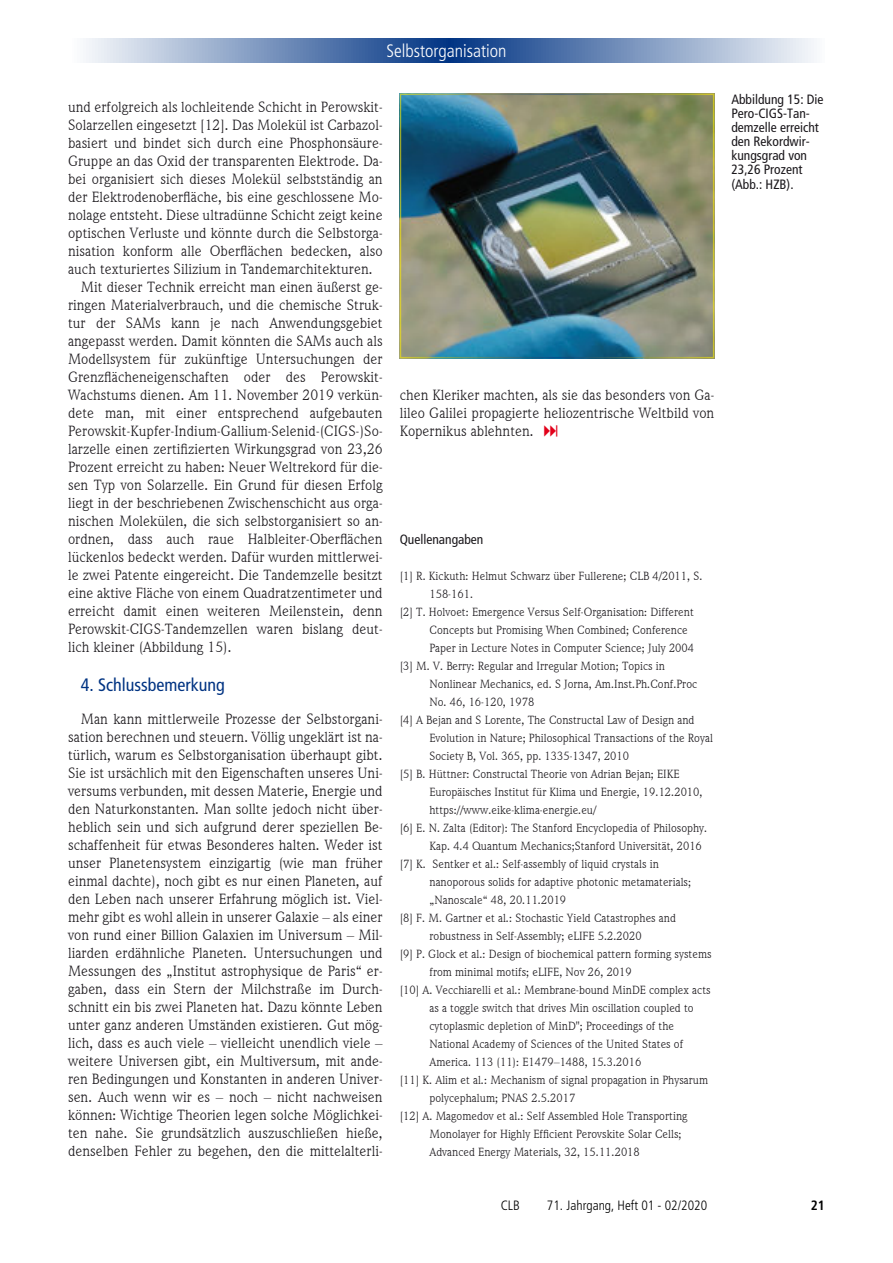
<style>
.page{position:relative;width:893px;height:1263px;background:#fff}
.page>*{position:absolute;margin:0;border:0;box-sizing:border-box;transform-origin:0 0}
.t1{font:300 condensed 18px "Frutiger";color:#fff}
.t2{font:condensed 18px "Frutiger";color:#003382}
.t3{font:15px/18px "Weidemann IT Cby BT";color:#1a171b;text-align:justify}
.t4{font:condensed 13.5px/14.1px "Frutiger";color:#1a171b}
.t5{font:300 condensed 13.5px "Frutiger";color:#000}
.t6{font:700 condensed 13.5px "Frutiger";color:#000}
.t7{font:12px "Weidemann IT Cby BT";color:#1a171b}
</style>
<div class="page">
<svg style="left:86px;top:39px;width:728px;height:24px;background:#7a94be"></svg>
<img style="left:400px;top:94px;width:314px;height:264px">
<p class="t1" style="left:386px;top:43px;width:122px">Selbstorganisation</p>
<p class="t3" style="left:68px;top:97px;width:316px">und erfolgreich als lochleitende Schicht in Perowskit-</p>
<p class="t3" style="left:68px;top:115px;width:316px">Solarzellen eingesetzt [12]. Das Molekül ist Carbazol-</p>
<p class="t3" style="left:68px;top:133px;width:316px">basiert und bindet sich durch eine Phosphonsäure-</p>
<p class="t3" style="left:68px;top:151px;width:316px">Gruppe an das Oxid der transparenten Elektrode. Da-</p>
<p class="t3" style="left:68px;top:169px;width:316px">bei organisiert sich dieses Molekül selbstständig an</p>
<p class="t3" style="left:68px;top:187px;width:316px">der Elektrodenoberfläche, bis eine geschlossene Mo-</p>
<p class="t3" style="left:68px;top:205px;width:316px">nolage entsteht. Diese ultradünne Schicht zeigt keine</p>
<p class="t3" style="left:68px;top:223px;width:316px">optischen Verluste und könnte durch die Selbstorga-</p>
<p class="t3" style="left:68px;top:241px;width:316px">nisation konform alle Oberflächen bedecken, also</p>
<p class="t3" style="left:68px;top:259px;width:306px">auch texturiertes Silizium in Tandemarchitekturen.</p>
<p class="t3" style="left:81px;top:277px;width:303px">Mit dieser Technik erreicht man einen äußerst ge-</p>
<p class="t3" style="left:68px;top:295px;width:316px">ringen Materialverbrauch, und die chemische Struk-</p>
<p class="t3" style="left:68px;top:313px;width:316px">tur der SAMs kann je nach Anwendungsgebiet</p>
<p class="t3" style="left:68px;top:331px;width:316px">angepasst werden. Damit könnten die SAMs auch als</p>
<p class="t3" style="left:68px;top:349px;width:316px">Modellsystem für zukünftige Untersuchungen der</p>
<p class="t3" style="left:68px;top:367px;width:316px">Grenzflächeneigenschaften oder des Perowskit-</p>
<p class="t3" style="left:68px;top:385px;width:316px">Wachstums dienen. Am 11. November 2019 verkün-</p>
<p class="t3" style="left:68px;top:403px;width:316px">dete man, mit einer entsprechend aufgebauten</p>
<p class="t3" style="left:68px;top:421px;width:316px">Perowskit-Kupfer-Indium-Gallium-Selenid-(CIGS-)So-</p>
<p class="t3" style="left:68px;top:439px;width:316px">larzelle einen zertifizierten Wirkungsgrad von 23,26</p>
<p class="t3" style="left:68px;top:457px;width:316px">Prozent erreicht zu haben: Neuer Weltrekord für die-</p>
<p class="t3" style="left:68px;top:475px;width:316px">sen Typ von Solarzelle. Ein Grund für diesen Erfolg</p>
<p class="t3" style="left:68px;top:493px;width:316px">liegt in der beschriebenen Zwischenschicht aus orga-</p>
<p class="t3" style="left:68px;top:511px;width:316px">nischen Molekülen, die sich selbstorganisiert so an-</p>
<p class="t3" style="left:68px;top:529px;width:316px">ordnen, dass auch raue Halbleiter-Oberflächen</p>
<p class="t3" style="left:68px;top:547px;width:316px">lückenlos bedeckt werden. Dafür wurden mittlerwei-</p>
<p class="t3" style="left:68px;top:565px;width:316px">le zwei Patente eingereicht. Die Tandemzelle besitzt</p>
<p class="t3" style="left:68px;top:583px;width:316px">eine aktive Fläche von einem Quadratzentimeter und</p>
<p class="t3" style="left:68px;top:601px;width:316px">erreicht damit einen weiteren Meilenstein, denn</p>
<p class="t3" style="left:68px;top:619px;width:316px">Perowskit-CIGS-Tandemzellen waren bislang deut-</p>
<p class="t3" style="left:68px;top:637px;width:165px">lich kleiner (Abbildung 15).</p>
<p class="t2" style="left:81px;top:677px;width:145px">4. Schlussbemerkung</p>
<p class="t3" style="left:68px;top:709px;width:316px;text-indent:13px">Man kann mittlerweile Prozesse der Selbstorgani&shy;sation berechnen und steuern. Völlig ungeklärt ist na&shy;türlich, warum es Selbstorganisation überhaupt gibt.<br>Sie ist ursächlich mit den Eigenschaften unseres Uni&shy;versums verbunden, mit dessen Materie, Energie und den Naturkonstanten. Man sollte jedoch nicht über&shy;heblich sein und sich aufgrund derer speziellen Be&shy;schaffenheit für etwas Besonderes halten. Weder ist unser Planetensystem einzigartig (wie man früher einmal dachte), noch gibt es nur einen Planeten, auf den Leben nach unserer Erfahrung möglich ist. Viel&shy;mehr gibt es wohl allein in unserer Galaxie – als einer von rund einer Billion Galaxien im Universum – Mil&shy;liarden erdähnliche Planeten. Untersuchungen und Messungen des „Institut astrophysique de Paris“ er&shy;gaben, dass ein Stern der Milchstraße im Durch&shy;schnitt ein bis zwei Planeten hat. Dazu könnte Leben unter ganz anderen Umständen existieren. Gut mög&shy;lich, dass es auch viele – vielleicht unendlich viele – weitere Universen gibt, ein Multiversum, mit ande&shy;ren Bedingungen und Konstanten in anderen Univer&shy;sen. Auch wenn wir es – noch – nicht nachweisen können: Wichtige Theorien legen solche Möglichkei&shy;ten nahe. Sie grundsätzlich auszuschließen hieße, denselben Fehler zu begehen, den die mittelalterli-</p>
<p class="t3" style="left:400px;top:385px;width:316px">chen Kleriker machten, als sie das besonders von Ga&shy;lileo Galilei propagierte heliozentrische Weltbild von Kopernikus ablehnten.</p>
<p class="t4" style="left:400px;top:533px;width:85px">Quellenangaben</p>
<p class="t7" style="left:400px;top:568px;width:304px">[1] R. Kickuth: Helmut Schwarz über Fullerene; CLB 4/2011, S.</p>
<p class="t7" style="left:429px;top:586px;width:45px">158-161.</p>
<p class="t7" style="left:400px;top:604px;width:296px">[2] T. Holvoet: Emergence Versus Self-Organisation: Different</p>
<p class="t7" style="left:429px;top:622px;width:260px">Concepts but Promising When Combined; Conference</p>
<p class="t7" style="left:429px;top:640px;width:266px">Paper in Lecture Notes in Computer Science; July 2004</p>
<p class="t7" style="left:400px;top:658px;width:267px">[3] M. V. Berry: Regular and Irregular Motion; Topics in</p>
<p class="t7" style="left:429px;top:676px;width:269px">Nonlinear Mechanics, ed. S Jorna, Am.Inst.Ph.Conf.Proc</p>
<p class="t7" style="left:429px;top:694px;width:106px">No. 46, 16-120, 1978</p>
<p class="t7" style="left:400px;top:712px;width:296px">[4] A Bejan and S Lorente, The Constructal Law of Design and</p>
<p class="t7" style="left:429px;top:730px;width:285px">Evolution in Nature; Philosophical Transactions of the Royal</p>
<p class="t7" style="left:429px;top:748px;width:201px">Society B, Vol. 365, pp. 1335-1347, 2010</p>
<p class="t7" style="left:400px;top:766px;width:281px">[5] B. Hüttner: Constructal Theorie von Adrian Bejan; EIKE</p>
<p class="t7" style="left:429px;top:784px;width:275px">Europäisches Institut für Klima und Energie, 19.12.2010,</p>
<p class="t7" style="left:429px;top:802px;width:169px">https://www.eike-klima-energie.eu/</p>
<p class="t7" style="left:400px;top:820px;width:309px">[6] E. N. Zalta (Editor): The Stanford Encyclopedia of Philosophy.</p>
<p class="t7" style="left:429px;top:838px;width:274px">Kap. 4.4 Quantum Mechanics;Stanford Universität, 2016</p>
<p class="t7" style="left:400px;top:856px;width:261px">[7] K. Sentker et al.: Self-assembly of liquid crystals in</p>
<p class="t7" style="left:429px;top:874px;width:263px">nanoporous solids for adaptive photonic metamaterials;</p>
<p class="t7" style="left:429px;top:892px;width:138px">„Nanoscale“ 48, 20.11.2019</p>
<p class="t7" style="left:400px;top:910px;width:278px">[8] F. M. Gartner et al.: Stochastic Yield Catastrophes and</p>
<p class="t7" style="left:429px;top:928px;width:214px">robustness in Self-Assembly; eLIFE 5.2.2020</p>
<p class="t7" style="left:400px;top:946px;width:313px">[9] P. Glock et al.: Design of biochemical pattern forming systems</p>
<p class="t7" style="left:429px;top:964px;width:204px">from minimal motifs; eLIFE, Nov 26, 2019</p>
<p class="t7" style="left:400px;top:982px;width:312px">[10] A. Vecchiarelli et al.: Membrane-bound MinDE complex acts</p>
<p class="t7" style="left:429px;top:1000px;width:266px">as a toggle switch that drives Min oscillation coupled to</p>
<p class="t7" style="left:429px;top:1018px;width:246px">cytoplasmic depletion of MinD"; Proceedings of the</p>
<p class="t7" style="left:429px;top:1036px;width:255px">National Academy of Sciences of the United States of</p>
<p class="t7" style="left:429px;top:1054px;width:213px">America. 113 (11): E1479–1488, 15.3.2016</p>
<p class="t7" style="left:400px;top:1072px;width:310px">[11] K. Alim et al.: Mechanism of signal propagation in Physarum</p>
<p class="t7" style="left:429px;top:1090px;width:147px">polycephalum; PNAS 2.5.2017</p>
<p class="t7" style="left:400px;top:1108px;width:289px">[12] A. Magomedov et al.: Self Assembled Hole Transporting</p>
<p class="t7" style="left:429px;top:1126px;width:254px">Monolayer for Highly Efficient Perovskite Solar Cells;</p>
<p class="t7" style="left:429px;top:1144px;width:212px">Advanced Energy Materials, 32, 15.11.2018</p>
<p class="t4" style="left:731px;top:93px;width:94px">Abbildung 15: Die<br>Pero-CIGS-Tan&shy;demzelle erreicht den Rekordwir&shy;kungsgrad von<br>23,26 Prozent (Abb.: HZB).</p>
<p class="t5" style="left:501px;top:1199px;width:21px">CLB</p>
<p class="t5" style="left:547px;top:1199px;width:162px">71. Jahrgang, Heft 01 - 02/2020</p>
<p class="t6" style="left:811px;top:1199px;width:16px">21</p>
</div>
